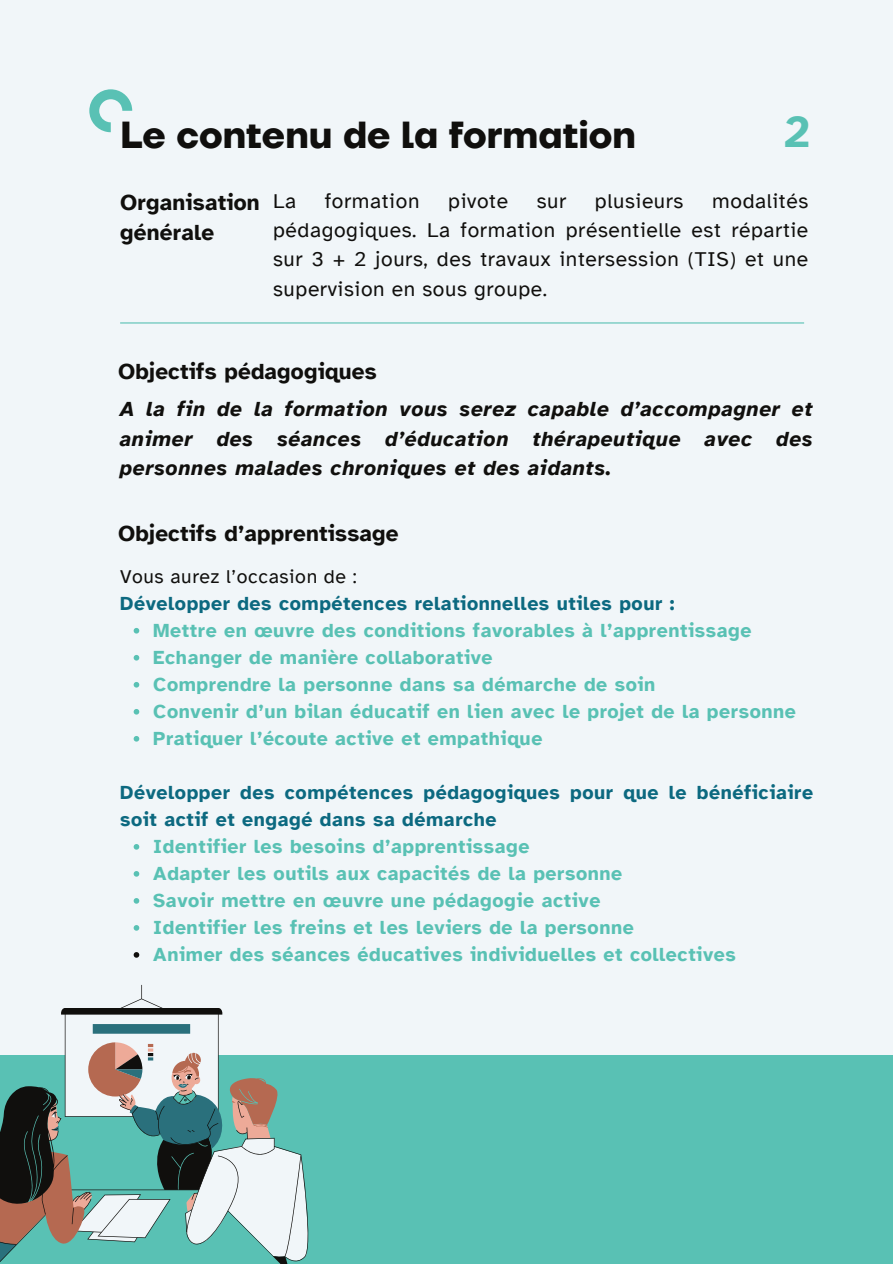
<style>
.page{position:relative;width:893px;height:1264px;background:#fff}
.page>*{position:absolute;margin:0;border:0;box-sizing:border-box;transform-origin:0 0}
.t1{font:700 45px "Atkinson Hyperlegible";color:#59c1b4}
.t2{font:700 37.5px "TT Firs Neue";color:#100f0d}
.t3{font:700 22.5px/30.3px "Atkinson Hyperlegible";letter-spacing:.01em;color:#100f0d}
.t4{font:21px/29.2px "Atkinson Hyperlegible";letter-spacing:.03em;color:#100f0d;text-align:justify}
.t5{font:italic 700 21px/29.2px "Atkinson Hyperlegible";letter-spacing:.03em;color:#100f0d;text-align:justify}
.t6{font:700 19.5px "Atkinson Hyperlegible";letter-spacing:.03em;color:#59c1b4}
.t7{font:700 19.5px/27px "Atkinson Hyperlegible";letter-spacing:.03em;color:#0c6980}
.t8{font:19.5px "Atkinson Hyperlegible";letter-spacing:.03em;color:#100f0d}
</style>
<div class="page">
<div style="left:0;top:0;width:892px;height:1263px;background:#f1f6f9"></div>
<svg style="left:89px;top:89px;width:43px;height:43px"></svg>
<div style="left:0;top:1055px;width:892px;height:208px;background:#59c1b4"></div>
<svg style="left:0;top:984px;width:309px;height:279px"></svg>
<svg style="left:134px;top:628px;width:5px;height:5px"></svg>
<svg style="left:134px;top:655px;width:5px;height:5px"></svg>
<svg style="left:134px;top:682px;width:5px;height:5px"></svg>
<svg style="left:134px;top:709px;width:5px;height:5px"></svg>
<svg style="left:134px;top:736px;width:5px;height:5px"></svg>
<svg style="left:134px;top:844px;width:5px;height:5px"></svg>
<svg style="left:134px;top:871px;width:5px;height:5px"></svg>
<svg style="left:134px;top:898px;width:5px;height:5px"></svg>
<svg style="left:134px;top:925px;width:5px;height:5px"></svg>
<svg style="left:134px;top:952px;width:5px;height:5px"></svg>
<hr style="left:120px;top:322px;width:684px;height:1px;background:#59c1b4">
<p class="t2" style="left:120px;top:112px;width:517px">Le contenu de la formation</p>
<h2 class="t1" style="left:783px;top:104px;width:28px">2</h2>
<p class="t3" style="left:120px;top:187px;width:141px">Organisation générale</p>
<h1 class="t4" style="left:273px;top:186px;width:536px;text-indent:439px">modalités pédagogiques. La formation présentielle est répartie sur 3 + 2 jours, des travaux intersession (TIS) et une supervision en sous groupe.</h1>
<h1 class="t4" style="left:273px;top:186px;width:24px">La</h1>
<h1 class="t4" style="left:325px;top:186px;width:96px">formation</h1>
<h1 class="t4" style="left:448px;top:186px;width:61px">pivote</h1>
<h1 class="t4" style="left:536px;top:186px;width:31px">sur</h1>
<h1 class="t4" style="left:595px;top:186px;width:90px">plusieurs</h1>
<p class="t3" style="left:118px;top:356px;width:260px">Objectifs pédagogiques</p>
<h3 class="t5" style="left:120px;top:395px;width:694px">A la fin de la formation vous serez capable d’accompagner et animer des séances d’éducation thérapeutique avec des personnes malades chroniques et des aidants.</h3>
<p class="t3" style="left:118px;top:518px;width:282px">Objectifs d’apprentissage</p>
<h2 class="t8" style="left:120px;top:564px;width:238px">Vous aurez l’occasion de :</h2>
<h2 class="t7" style="left:120px;top:590px;width:555px">Développer des compétences relationnelles utiles pour :</h2>
<p class="t6" style="left:153px;top:618px;width:599px">Mettre en œuvre des conditions favorables à l’apprentissage</p>
<p class="t6" style="left:153px;top:645px;width:341px">Echanger de manière collaborative</p>
<p class="t6" style="left:153px;top:672px;width:503px">Comprendre la personne dans sa démarche de soin</p>
<p class="t6" style="left:153px;top:699px;width:644px">Convenir d’un bilan éducatif en lien avec le projet de la personne</p>
<p class="t6" style="left:153px;top:726px;width:390px">Pratiquer l’écoute active et empathique</p>
<p class="t7" style="left:120px;top:779px;width:694px">Développer des compétences pédagogiques pour que le bénéficiaire soit actif et engagé dans sa démarche</p>
<p class="t6" style="left:153px;top:834px;width:377px">Identifier les besoins d’apprentissage</p>
<h4 class="t6" style="left:153px;top:861px;width:470px">Adapter les outils aux capacités de la personne</h4>
<p class="t6" style="left:153px;top:888px;width:448px">Savoir mettre en œuvre une pédagogie active</p>
<p class="t6" style="left:153px;top:915px;width:482px">Identifier les freins et les leviers de la personne</p>
<p class="t6" style="left:153px;top:942px;width:584px">Animer des séances éducatives individuelles et collectives</p>
</div>
